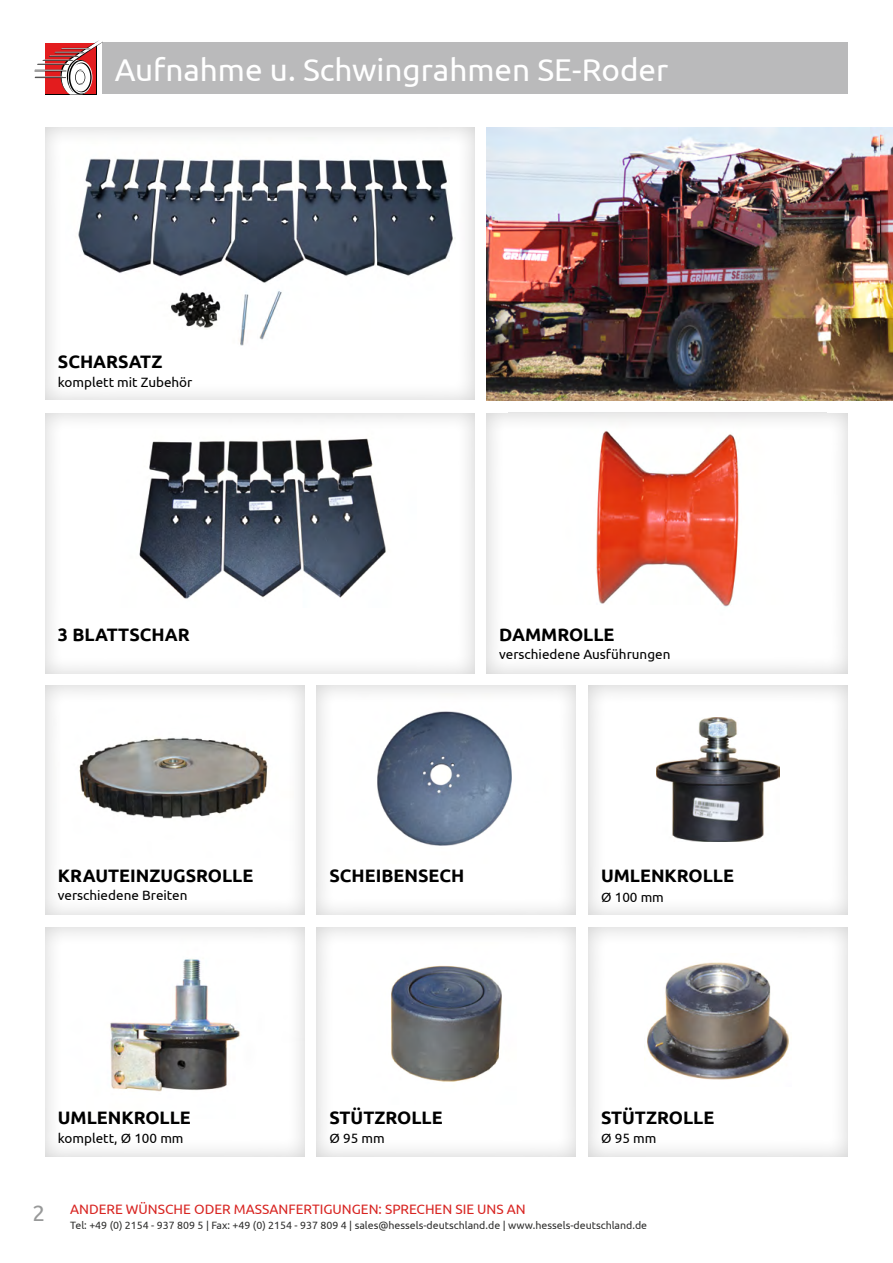
<style>
.page{position:relative;width:893px;height:1263px;background:#fff}
.page>*{position:absolute;margin:0;border:0;box-sizing:border-box;transform-origin:0 0}
.t1{font:31.5px "Ubuntu";color:#fff}
.t2{font:22.5px "Ubuntu";color:#989999}
.t3{font:700 18px "Ubuntu";color:#000}
.t4{font:13.65px "Ubuntu";color:#d82421}
.t5{font:13.5px "Ubuntu";color:#000}
.t6{font:10.65px "Ubuntu";color:#313130}
</style>
<div class="page">
<div style="left:33px;top:674px;width:286px;height:241px;background:#000;opacity:.2"></div>
<div style="left:33px;top:116px;width:456px;height:285px;background:#000;opacity:.2"></div>
<div style="left:575px;top:915px;width:286px;height:242px;background:#000;opacity:.2"></div>
<div style="left:575px;top:675px;width:286px;height:242px;background:#000;opacity:.2"></div>
<div style="left:303px;top:915px;width:287px;height:242px;background:#000;opacity:.2"></div>
<div style="left:32px;top:915px;width:286px;height:242px;background:#000;opacity:.2"></div>
<div style="left:304px;top:674px;width:286px;height:241px;background:#000;opacity:.2"></div>
<div style="left:474px;top:401px;width:388px;height:273px;background:#000;opacity:.2"></div>
<div style="left:33px;top:402px;width:456px;height:273px;background:#000;opacity:.2"></div>
<div style="left:102px;top:43px;width:746px;height:51px;background:#bababb"></div>
<svg style="left:35px;top:40px;width:67px;height:55px"></svg>
<img style="left:486px;top:128px;width:394px;height:272px">
<img style="left:880px;top:128px;width:13px;height:273px">
<p class="t1" style="left:115px;top:50px;width:555px">Aufnahme u. Schwingrahmen SE-Roder</p>
<p class="t3" style="left:58px;top:350px;width:106px">SCHARSATZ</p>
<p class="t5" style="left:58px;top:374px;width:136px">komplett mit Zubehör</p>
<p class="t3" style="left:58px;top:624px;width:133px">3 BLATTSCHAR</p>
<p class="t3" style="left:499px;top:624px;width:117px">DAMMROLLE</p>
<p class="t5" style="left:499px;top:646px;width:173px">verschiedene Ausführungen</p>
<p class="t3" style="left:58px;top:865px;width:197px">KRAUTEINZUGSROLLE</p>
<p class="t5" style="left:58px;top:887px;width:131px">verschiedene Breiten</p>
<p class="t3" style="left:329px;top:865px;width:136px">SCHEIBENSECH</p>
<p class="t3" style="left:601px;top:865px;width:134px">UMLENKROLLE</p>
<p class="t5" style="left:601px;top:889px;width:64px">Ø 100 mm</p>
<p class="t3" style="left:58px;top:1106px;width:134px">UMLENKROLLE</p>
<p class="t5" style="left:58px;top:1130px;width:127px">komplett, Ø 100 mm</p>
<p class="t3" style="left:329px;top:1106px;width:115px">STÜTZROLLE</p>
<p class="t5" style="left:329px;top:1130px;width:57px">Ø 95 mm</p>
<p class="t3" style="left:601px;top:1106px;width:115px">STÜTZROLLE</p>
<p class="t5" style="left:601px;top:1130px;width:57px">Ø 95 mm</p>
<h2 class="t2" style="left:32px;top:1199px;width:14px">2</h2>
<p class="t4" style="left:70px;top:1201px;width:457px">ANDERE WÜNSCHE ODER MASSANFERTIGUNGEN: SPRECHEN SIE UNS AN</p>
<p class="t6" style="left:70px;top:1219px;width:579px">Tel: +49 (0) 2154 - 937 809 5 | Fax: +49 (0) 2154 - 937 809 4 | sales@hessels-deutschland.de | www.hessels-deutschland.de</p>
</div>
